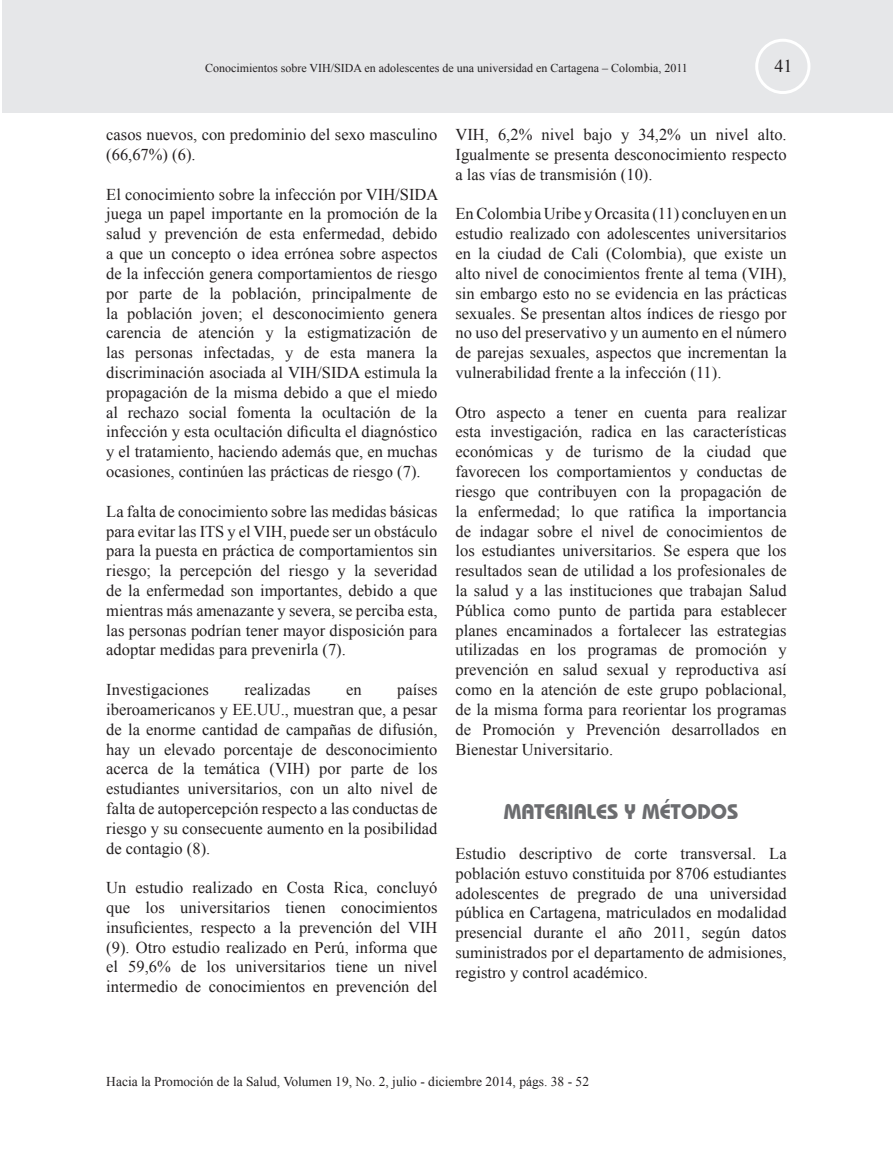
<style>
.page{position:relative;width:893px;height:1149px;background:#fff}
.page>*{position:absolute;margin:0;border:0;box-sizing:border-box;transform-origin:0 0}
.t1{font:700 21px "Bauhaus IT Cby BT";color:#6c6d70}
.t2{font:18px "Times New Roman";color:#231f20}
.t3{font:16.5px/19.8px "Times New Roman";color:#231f20;text-align:justify}
.t4{font:13.5px "Times New Roman";color:#231f20}
.t5{font:12px "Times New Roman";color:#231f20}
</style>
<div class="page">
<div style="left:2px;top:0;width:891px;height:113px;background:#e6e7e9"></div>
<div style="left:755px;top:39px;width:55px;height:55px;border:3px solid #fff;border-radius:50%"></div>
<p class="t5" style="left:205px;top:60px;width:484px">Conocimientos sobre VIH/SIDA en adolescentes de una universidad en Cartagena – Colombia, 2011</p>
<p class="t2" style="left:774px;top:54px;width:19px">41</p>
<p class="t3" style="left:106px;top:124px;width:333px">casos nuevos, con predominio del sexo masculino (66,67%) (6).</p>
<p class="t3" style="left:106px;top:184px;width:334px">El conocimiento sobre la infección por VIH/SIDA juega un papel importante en la promoción de la salud y prevención de esta enfermedad, debido a que un concepto o idea errónea sobre aspectos de la infección genera comportamientos de riesgo por parte de la población, principalmente de la población joven; el desconocimiento genera carencia de atención y la estigmatización de las personas infectadas, y de esta manera la discriminación asociada al VIH/SIDA estimula la propagación de la misma debido a que el miedo al rechazo social fomenta la ocultación de la infección y esta ocultación dificulta el diagnóstico y el tratamiento, haciendo además que, en muchas ocasiones, continúen las prácticas de riesgo (7).</p>
<p class="t3" style="left:106px;top:501px;width:333px">La falta de conocimiento sobre las medidas básicas para evitar las ITS y el VIH, puede ser un obstáculo para la puesta en práctica de comportamientos sin riesgo; la percepción del riesgo y la severidad de la enfermedad son importantes, debido a que mientras más amenazante y severa, se perciba esta, las personas podrían tener mayor disposición para adoptar medidas para prevenirla (7).</p>
<p class="t3" style="left:106px;top:679px;width:104px">Investigaciones</p>
<p class="t3" style="left:244px;top:679px;width:67px">realizadas</p>
<p class="t3" style="left:346px;top:679px;width:17px">en</p>
<p class="t3" style="left:106px;top:679px;width:333px;text-indent:291px">países iberoamericanos y EE.UU., muestran que, a pesar de la enorme cantidad de campañas de difusión, hay un elevado porcentaje de desconocimiento acerca de la temática (VIH) por parte de los estudiantes universitarios, con un alto nivel de falta de autopercepción respecto a las conductas de riesgo y su consecuente aumento en la posibilidad de contagio (8).</p>
<p class="t3" style="left:106px;top:877px;width:333px">Un estudio realizado en Costa Rica, concluyó que los universitarios tienen conocimientos insuficientes, respecto a la prevención del VIH (9). Otro estudio realizado en Perú, informa que el 59,6% de los universitarios tiene un nivel intermedio de conocimientos en prevención del</p>
<p class="t3" style="left:455px;top:124px;width:333px">VIH, 6,2% nivel bajo y 34,2% un nivel alto.<br>Igualmente se presenta desconocimiento respecto a las vías de transmisión (10).</p>
<p class="t3" style="left:455px;top:204px;width:333px">En Colombia Uribe y Orcasita (11) concluyen en un estudio realizado con adolescentes universitarios en la ciudad de Cali (Colombia), que existe un alto nivel de conocimientos frente al tema (VIH), sin embargo esto no se evidencia en las prácticas sexuales. Se presentan altos índices de riesgo por no uso del preservativo y un aumento en el número de parejas sexuales, aspectos que incrementan la vulnerabilidad frente a la infección (11).</p>
<p class="t3" style="left:455px;top:402px;width:333px">Otro aspecto a tener en cuenta para realizar esta investigación, radica en las características económicas y de turismo de la ciudad que favorecen los comportamientos y conductas de riesgo que contribuyen con la propagación de la enfermedad; lo que ratifica la importancia de indagar sobre el nivel de conocimientos de los estudiantes universitarios. Se espera que los resultados sean de utilidad a los profesionales de la salud y a las instituciones que trabajan Salud Pública como punto de partida para establecer planes encaminados a fortalecer las estrategias utilizadas en los programas de promoción y prevención en salud sexual y reproductiva así como en la atención de este grupo poblacional, de la misma forma para reorientar los programas de Promoción y Prevención desarrollados en Bienestar Universitario.</p>
<p class="t1" style="left:504px;top:799px;width:236px">MATERIALES Y MÉTODOS</p>
<p class="t3" style="left:455px;top:843px;width:333px">Estudio descriptivo de corte transversal. La población estuvo constituida por 8706 estudiantes adolescentes de pregrado de una universidad pública en Cartagena, matriculados en modalidad presencial durante el año 2011, según datos suministrados por el departamento de admisiones, registro y control académico.</p>
<p class="t4" style="left:106px;top:1072px;width:484px">Hacia la Promoción de la Salud, Volumen 19, No. 2, julio - diciembre 2014, págs. 38 - 52</p>
</div>
